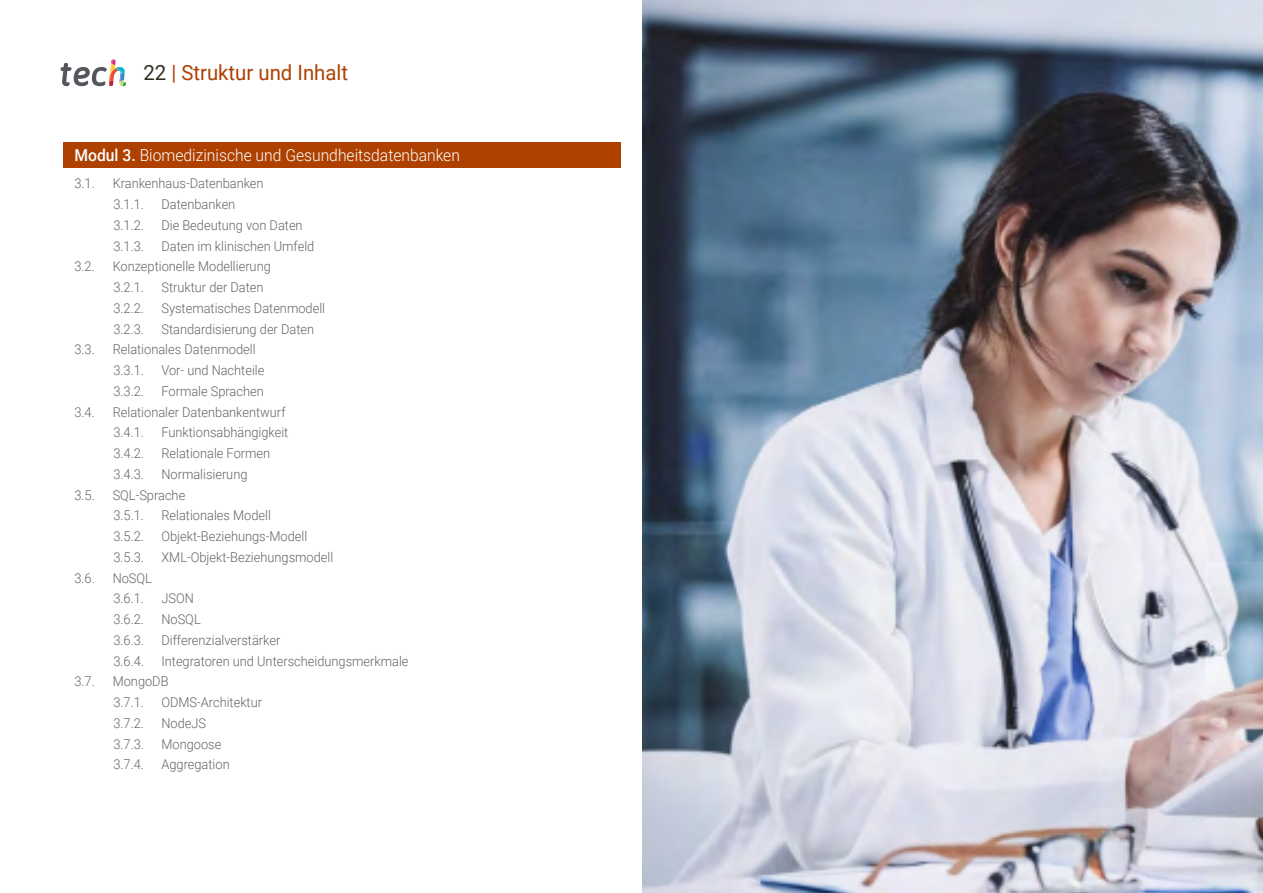
<style>
.page{position:relative;width:1263px;height:893px;background:#fff}
.page>*{position:absolute;margin:0;border:0;box-sizing:border-box;transform-origin:0 0}
.t1{font:21px "Roboto";color:#ae4000}
.t2{font:300 16.5px "Roboto";color:#fff;scale:.95 1}
.t3{font:300 13.5px/20.7px "Roboto";color:#61646a;scale:.95 1}
.s1{color:#312e20}
.s2{font-weight:500}
</style>
<div class="page">
<svg style="left:61px;top:60px;width:65px;height:27px"></svg>
<div style="left:63px;top:142px;width:558px;height:25px;background:#ae4000"></div>
<img style="left:642px;top:0;width:621px;height:893px">
<h1 class="t1" style="left:144px;top:58px;width:206px"><span class="s1">22</span> | Struktur und Inhalt</h1>
<p class="t2" style="left:74px;top:144px;width:407px"><span class="s2">Modul 3.</span> Biomedizinische und Gesundheitsdatenbanken</p>
<p class="t3" style="left:74px;top:173px;width:23px">3.1.</p>
<p class="t3" style="left:113px;top:173px;width:160px">Krankenhaus-Datenbanken<br>3.1.1.</p>
<p class="t3" style="left:161px;top:193px;width:79px">Datenbanken</p>
<p class="t3" style="left:113px;top:214px;width:34px">3.1.2.</p>
<p class="t3" style="left:161px;top:214px;width:150px">Die Bedeutung von Daten</p>
<p class="t3" style="left:113px;top:235px;width:34px">3.1.3.</p>
<p class="t3" style="left:161px;top:235px;width:162px">Daten im klinischen Umfeld</p>
<p class="t3" style="left:74px;top:256px;width:23px">3.2.</p>
<p class="t3" style="left:113px;top:256px;width:168px">Konzeptionelle Modellierung<br>3.2.1.</p>
<p class="t3" style="left:161px;top:276px;width:109px">Struktur der Daten</p>
<p class="t3" style="left:113px;top:297px;width:34px">3.2.2.</p>
<p class="t3" style="left:161px;top:297px;width:174px">Systematisches Datenmodell</p>
<p class="t3" style="left:113px;top:318px;width:34px">3.2.3.</p>
<p class="t3" style="left:161px;top:318px;width:162px">Standardisierung der Daten</p>
<p class="t3" style="left:74px;top:339px;width:23px">3.3.</p>
<p class="t3" style="left:113px;top:339px;width:152px">Relationales Datenmodell<br>3.3.1.</p>
<p class="t3" style="left:161px;top:359px;width:110px">Vor- und Nachteile</p>
<p class="t3" style="left:113px;top:380px;width:34px">3.3.2.</p>
<p class="t3" style="left:161px;top:380px;width:109px">Formale Sprachen</p>
<p class="t3" style="left:74px;top:401px;width:23px">3.4.</p>
<p class="t3" style="left:113px;top:401px;width:184px">Relationaler Datenbankentwurf<br>3.4.1.</p>
<p class="t3" style="left:161px;top:422px;width:135px">Funktionsabhängigkeit</p>
<p class="t3" style="left:113px;top:442px;width:34px">3.4.2.</p>
<p class="t3" style="left:161px;top:442px;width:116px">Relationale Formen</p>
<p class="t3" style="left:113px;top:463px;width:34px">3.4.3.</p>
<p class="t3" style="left:161px;top:463px;width:92px">Normalisierung</p>
<p class="t3" style="left:74px;top:484px;width:23px">3.5.</p>
<p class="t3" style="left:113px;top:484px;width:78px">SQL-Sprache<br>3.5.1.</p>
<p class="t3" style="left:161px;top:505px;width:117px">Relationales Modell</p>
<p class="t3" style="left:113px;top:525px;width:34px">3.5.2.</p>
<p class="t3" style="left:161px;top:525px;width:155px">Objekt-Beziehungs-Modell</p>
<p class="t3" style="left:113px;top:546px;width:34px">3.5.3.</p>
<p class="t3" style="left:161px;top:546px;width:182px">XML-Objekt-Beziehungsmodell</p>
<p class="t3" style="left:74px;top:567px;width:23px">3.6.</p>
<p class="t3" style="left:113px;top:567px;width:43px">NoSQL<br>3.6.1.</p>
<p class="t3" style="left:161px;top:588px;width:36px">JSON</p>
<p class="t3" style="left:113px;top:608px;width:34px">3.6.2.</p>
<p class="t3" style="left:161px;top:608px;width:43px">NoSQL</p>
<p class="t3" style="left:113px;top:629px;width:34px">3.6.3.</p>
<p class="t3" style="left:161px;top:629px;width:127px">Differenzialverstärker</p>
<p class="t3" style="left:113px;top:650px;width:34px">3.6.4.</p>
<p class="t3" style="left:161px;top:650px;width:262px">Integratoren und Unterscheidungsmerkmale</p>
<p class="t3" style="left:74px;top:671px;width:23px">3.7.</p>
<p class="t3" style="left:113px;top:671px;width:60px">MongoDB<br>3.7.1.</p>
<p class="t3" style="left:161px;top:691px;width:107px">ODMS-Architektur</p>
<p class="t3" style="left:113px;top:712px;width:34px">3.7.2.</p>
<p class="t3" style="left:161px;top:712px;width:49px">NodeJS</p>
<p class="t3" style="left:113px;top:733px;width:34px">3.7.3.</p>
<p class="t3" style="left:161px;top:733px;width:65px">Mongoose</p>
<p class="t3" style="left:113px;top:754px;width:34px">3.7.4.</p>
<p class="t3" style="left:161px;top:754px;width:73px">Aggregation</p>
</div>
